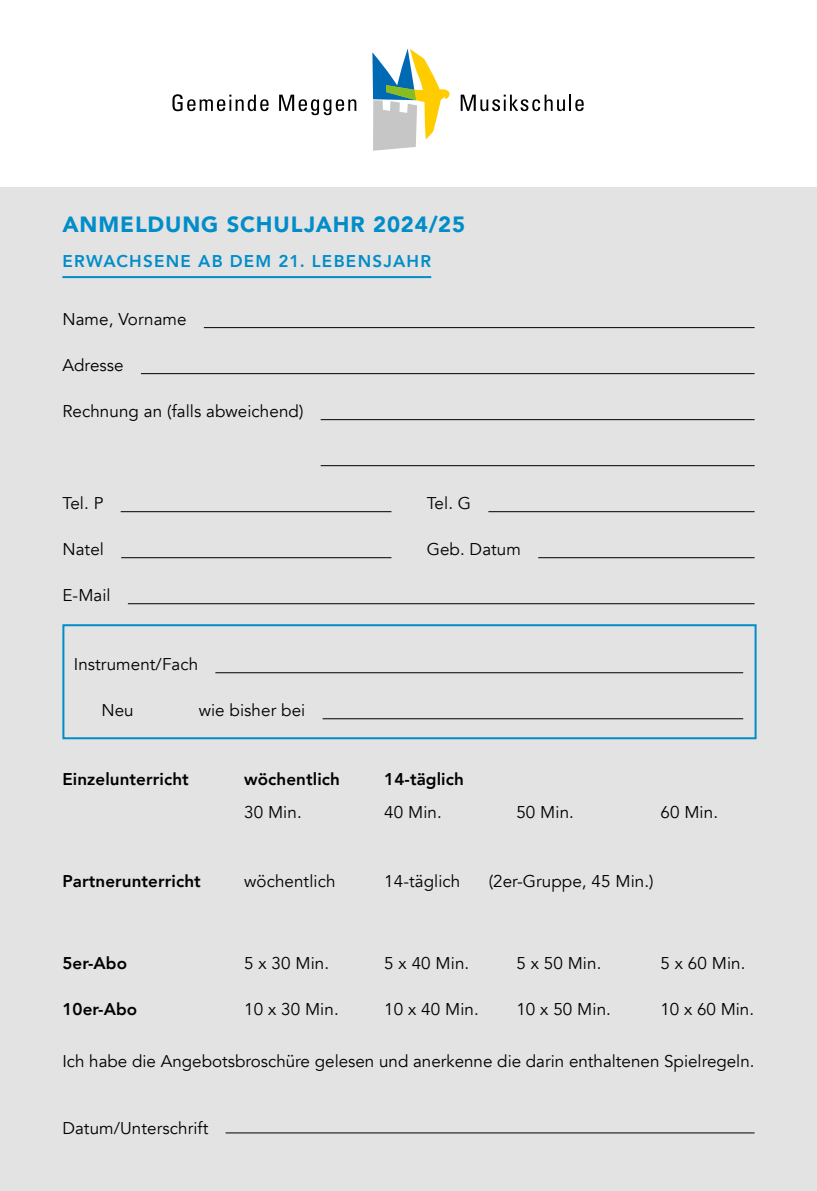
<style>
.page{position:relative;width:817px;height:1191px;background:#fff}
.page>*{position:absolute;margin:0;border:0;box-sizing:border-box;transform-origin:0 0}
.t1{font:900 22px "Avenir";letter-spacing:.04em;color:#008dc8}
.t2{font:17px "Avenir";letter-spacing:.005em;color:#000}
.t3{font:800 17px "Avenir";letter-spacing:.005em;color:#000}
.t4{font:800 17px "Avenir";letter-spacing:.075em;color:#008dc8}
</style>
<div class="page">
<div style="left:0;top:187px;width:816px;height:1004px;background:#e3e3e3"></div>
<svg style="left:372px;top:48px;width:77px;height:103px"></svg>
<svg style="left:460px;top:95px;width:123px;height:16px"></svg>
<svg style="left:172px;top:94px;width:96px;height:17px"></svg>
<svg style="left:279px;top:95px;width:77px;height:20px"></svg>
<div style="left:62px;top:624px;width:694px;height:115px;border:2px solid #008dc8"></div>
<hr style="left:62px;top:276px;width:369px;height:2px;background:#008dc8">
<hr style="left:204px;top:327px;width:550px;height:1px;background:#000">
<hr style="left:141px;top:373px;width:613px;height:1px;background:#000">
<hr style="left:320px;top:419px;width:434px;height:1px;background:#000">
<hr style="left:320px;top:465px;width:434px;height:1px;background:#000">
<hr style="left:121px;top:511px;width:270px;height:1px;background:#000">
<hr style="left:488px;top:511px;width:266px;height:1px;background:#000">
<hr style="left:121px;top:557px;width:270px;height:1px;background:#000">
<hr style="left:538px;top:557px;width:216px;height:1px;background:#000">
<hr style="left:128px;top:603px;width:626px;height:1px;background:#000">
<hr style="left:215px;top:672px;width:528px;height:1px;background:#000">
<hr style="left:322px;top:718px;width:421px;height:1px;background:#000">
<hr style="left:225px;top:1132px;width:529px;height:1px;background:#000">
<p class="t1" style="left:62px;top:205px;width:404px">ANMELDUNG SCHULJAHR 2024/25</p>
<p class="t4" style="left:62px;top:248px;width:370px">ERWACHSENE AB DEM 21. LEBENSJAHR</p>
<p class="t2" style="left:62px;top:309px;width:126px">Name, Vorname</p>
<p class="t2" style="left:62px;top:355px;width:63px">Adresse</p>
<p class="t2" style="left:62px;top:401px;width:242px">Rechnung an (falls abweichend)</p>
<p class="t2" style="left:62px;top:493px;width:43px">Tel. P</p>
<p class="t2" style="left:426px;top:493px;width:46px">Tel. G</p>
<p class="t2" style="left:62px;top:539px;width:43px">Natel</p>
<p class="t2" style="left:426px;top:539px;width:96px">Geb. Datum</p>
<p class="t2" style="left:62px;top:585px;width:50px">E-Mail</p>
<p class="t2" style="left:74px;top:654px;width:126px">Instrument/Fach</p>
<p class="t2" style="left:101px;top:700px;width:34px">Neu</p>
<p class="t2" style="left:199px;top:700px;width:108px">wie bisher bei</p>
<p class="t3" style="left:62px;top:766px;width:128px">Einzelunterricht</p>
<p class="t3" style="left:244px;top:766px;width:97px">wöchentlich</p>
<p class="t3" style="left:384px;top:766px;width:81px">14-täglich</p>
<p class="t2" style="left:244px;top:802px;width:59px">30 Min.</p>
<p class="t2" style="left:384px;top:802px;width:59px">40 Min.</p>
<p class="t2" style="left:516px;top:802px;width:59px">50 Min.</p>
<p class="t2" style="left:660px;top:802px;width:59px">60 Min.</p>
<p class="t3" style="left:62px;top:868px;width:140px">Partnerunterricht</p>
<p class="t2" style="left:244px;top:871px;width:93px">wöchentlich</p>
<p class="t2" style="left:384px;top:871px;width:77px">14-täglich</p>
<p class="t2" style="left:488px;top:871px;width:166px">(2er-Gruppe, 45 Min.)</p>
<p class="t3" style="left:62px;top:950px;width:66px">5er-Abo</p>
<p class="t2" style="left:244px;top:953px;width:86px">5 x 30 Min.</p>
<p class="t2" style="left:384px;top:953px;width:86px">5 x 40 Min.</p>
<p class="t2" style="left:516px;top:953px;width:86px">5 x 50 Min.</p>
<p class="t2" style="left:660px;top:953px;width:86px">5 x 60 Min.</p>
<p class="t3" style="left:62px;top:996px;width:76px">10er-Abo</p>
<p class="t2" style="left:244px;top:999px;width:96px">10 x 30 Min.</p>
<p class="t2" style="left:384px;top:999px;width:96px">10 x 40 Min.</p>
<p class="t2" style="left:516px;top:999px;width:96px">10 x 50 Min.</p>
<p class="t2" style="left:660px;top:999px;width:95px">10 x 60 Min.</p>
<p class="t2" style="left:62px;top:1051px;width:693px">Ich habe die Angebotsbroschüre gelesen und anerkenne die darin enthaltenen Spielregeln.</p>
<p class="t2" style="left:62px;top:1118px;width:147px">Datum/Unterschrift</p>
</div>
